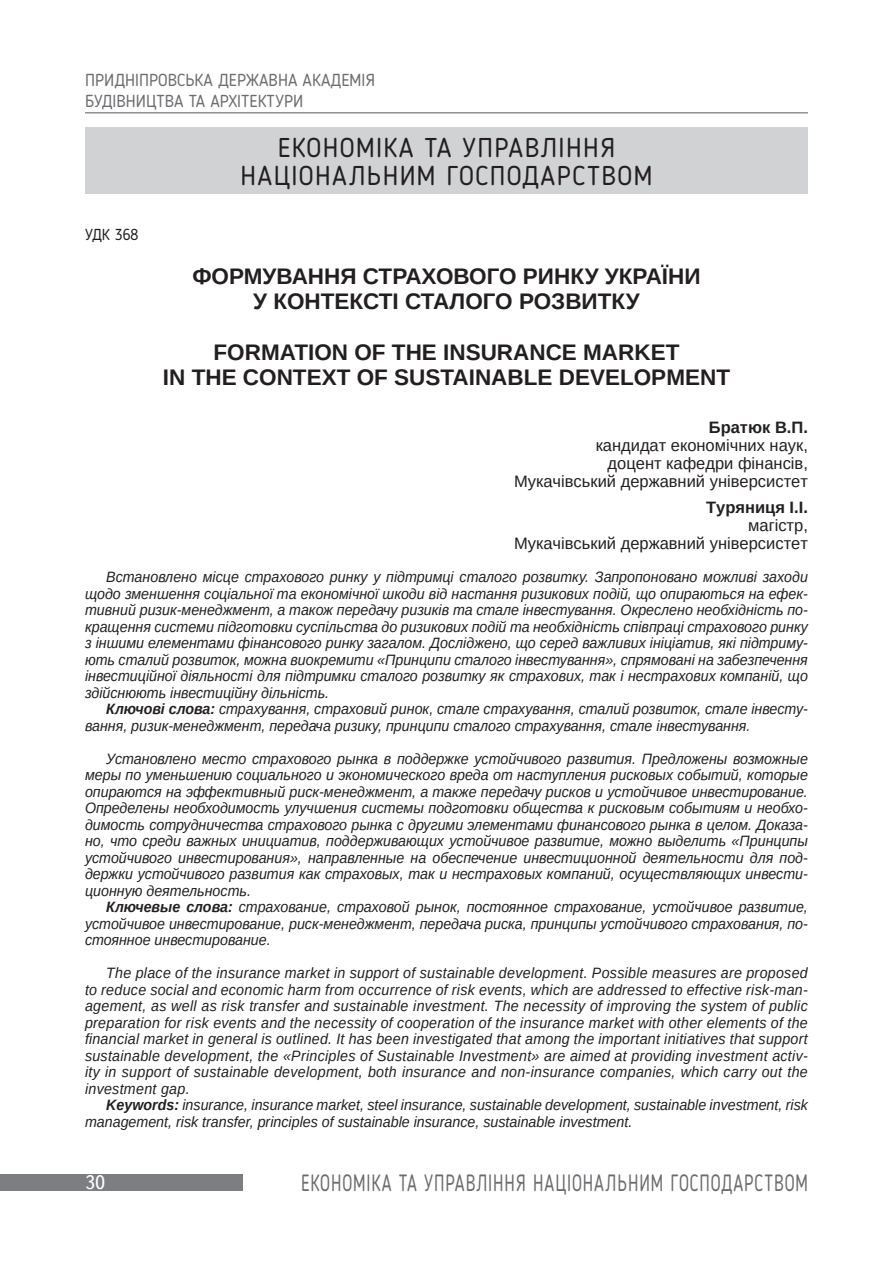
<style>
.page{position:relative;width:893px;height:1263px;background:#fff}
.page>*{position:absolute;margin:0;border:0;box-sizing:border-box;transform-origin:0 0}
.t1{font:27px/28.5px "Blogger Sans";letter-spacing:.05em;color:#231f20;text-align:center}
.t2{font:23.4px "Blogger Sans";letter-spacing:.05em;color:#6c6d70;scale:.77 1}
.t3{font:700 22.5px/25.5px "Arimo";color:#231f20;text-align:center}
.t4{font:19.5px "Ukrainian Text";color:#fff}
.t5{font:17.25px/20.7px "Blogger Sans";color:#6c6d70}
.t6{font:16.5px/18px "Arimo";color:#231f20;text-align:right}
.t7{font:700 16.5px "Arimo";color:#231f20}
.t8{font:15.75px "Blogger Sans";color:#231f20}
.t9{font:italic 15px/16.5px "Arimo";color:#231f20;text-align:justify;scale:.95 1}
.s1{font-weight:700}
</style>
<div class="page">
<hr style="left:85px;top:112px;width:723px;height:1px;background:#6c6d70">
<div style="left:0;top:1173px;width:242px;height:17px;background:#7c7e81"></div>
<div style="left:85px;top:128px;width:723px;height:66px;background:#d1d2d4"></div>
<p class="t5" style="left:85px;top:69px;width:291px">Придніпровська державна академія будівництва та архітектури</p>
<p class="t8" style="left:85px;top:225px;width:55px">УДК 368</p>
<h1 class="t1" style="left:240px;top:133px;width:413px">Економіка та управління національним господарством</h1>
<h3 class="t3" style="left:192px;top:264px;width:510px">ФОРМУВАННЯ СТРАХОВОГО РИНКУ УКРАЇНИ<br>У КОНТЕКСТІ СТАЛОГО РОЗВИТКУ</h3>
<h3 class="t3" style="left:163px;top:340px;width:569px">FORMATION OF THE INSURANCE MARKET<br>IN THE CONTEXT OF SUSTAINABLE DEVELOPMENT</h3>
<p class="t7" style="left:709px;top:415px;width:101px">Братюк В.П.</p>
<p class="t6" style="left:514px;top:436px;width:295px">кандидат економічних наук,<br>доцент кафедри фінансів,<br>Мукачівський державний універсистет</p>
<p class="t7" style="left:706px;top:496px;width:103px">Туряниця І.І.</p>
<p class="t6" style="left:514px;top:516px;width:295px">магістр,<br>Мукачівський державний універсистет</p>
<p class="t9" style="left:85px;top:568px;width:762px;text-indent:21px">Встановлено місце страхового ринку у підтримці сталого розвитку. Запропоновано можливі заходи щодо зменшення соціальної та економічної шкоди від настання ризикових подій, що опираються на ефек&shy;тивний ризик-менеджмент, а також передачу ризиків та стале інвестування. Окреслено необхідність по&shy;кращення системи підготовки суспільства до ризикових подій та необхідність співпраці страхового ринку з іншими елементами фінансового ринку загалом. Досліджено, що серед важливих ініціатив, які підтриму&shy;ють сталий розвиток, можна виокремити «Принципи сталого інвестування», спрямовані на забезпечення інвестиційної діяльності для підтримки сталого розвитку як страхових, так і нестрахових компаній, що здійснюють інвестиційну дільність.</p>
<p class="t9" style="left:85px;top:700px;width:762px;text-indent:21px"><span class="s1">Ключові слова:</span> страхування, страховий ринок, стале страхування, сталий розвиток, стале інвесту&shy;вання, ризик-менеджмент, передача ризику, принципи сталого страхування, стале інвестування.</p>
<p class="t9" style="left:85px;top:750px;width:762px;text-indent:21px">Установлено место страхового рынка в поддержке устойчивого развития. Предложены возможные меры по уменьшению социального и экономического вреда от наступления рисковых событий, которые опираются на эффективный риск-менеджмент, а также передачу рисков и устойчивое инвестирование.<br>Определены необходимость улучшения системы подготовки общества к рисковым событиям и необхо&shy;димость сотрудничества страхового рынка с другими элементами финансового рынка в целом. Доказа&shy;но, что среди важных инициатив, поддерживающих устойчивое развитие, можно выделить «Принципы устойчивого инвестирования», направленные на обеспечение инвестиционной деятельности для под&shy;держки устойчивого развития как страховых, так и нестраховых компаний, осуществляющих инвести&shy;ционную деятельность.</p>
<p class="t9" style="left:85px;top:898px;width:762px;text-indent:21px"><span class="s1">Ключевые слова:</span> страхование, страховой рынок, постоянное страхование, устойчивое развитие, устойчивое инвестирование, риск-менеджмент, передача риска, принципы устойчивого страхования, по&shy;стоянное инвестирование.</p>
<p class="t9" style="left:85px;top:964px;width:762px;text-indent:21px">The place of the insurance market in support of sustainable development. Possible measures are proposed to reduce social and economic harm from occurrence of risk events, which are addressed to effective risk-man&shy;agement, as well as risk transfer and sustainable investment. The necessity of improving the system of public preparation for risk events and the necessity of cooperation of the insurance market with other elements of the financial market in general is outlined. It has been investigated that among the important initiatives that support sustainable development, the «Principles of Sustainable Investment» are aimed at providing investment activ&shy;ity in support of sustainable development, both insurance and non-insurance companies, which carry out the investment gap.</p>
<p class="t9" style="left:85px;top:1096px;width:762px;text-indent:21px"><span class="s1">Keywords:</span> insurance, insurance market, steel insurance, sustainable development, sustainable investment, risk management, risk transfer, principles of sustainable insurance, sustainable investment.</p>
<h3 class="t4" style="left:85px;top:1172px;width:22px">30</h3>
<h2 class="t2" style="left:301px;top:1168px;width:660px">Економіка та управління національним господарством</h2>
</div>
